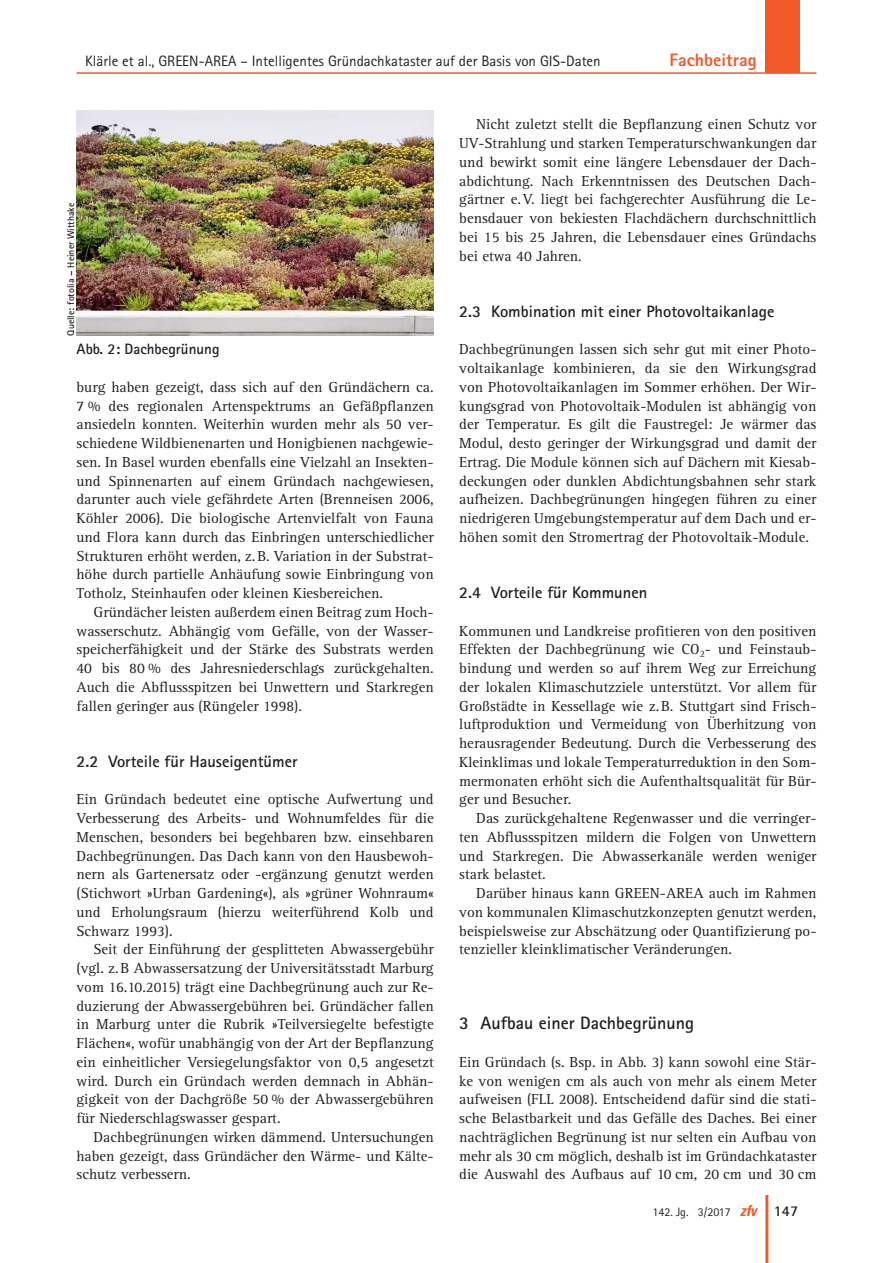
<style>
.page{position:relative;width:893px;height:1263px;background:#fff}
.page>*{position:absolute;margin:0;border:0;box-sizing:border-box;transform-origin:0 0}
._11_titel_1{font:700 18px "Rotis Sans Serif";color:#231f20}
._91_kolumne_rubrik{font:800 18px "Rotis Sans Serif";color:#f15929}
._12_titel_2{font:700 16.5px "Rotis Sans Serif";color:#231f20}
._01_normal{font:15px/18.8px "Rotis Serif";color:#231f20;text-align:justify}
._01_normal_oEZ_AA{font:15px/18.8px "Rotis Serif";color:#231f20;text-align:justify}
._91_kolumne{font:15px "Rotis Sans Serif";color:#231f20}
._05_abb{font:700 15px "Rotis Sans Serif";color:#231f20}
._92_pagina{font:700 15px "Rotis Sans Serif";color:#231f20}
._92_fusszeile{font:12px "Rotis Sans Serif";color:#231f20}
._05_abb_copyright{font:700 9.75px "Rotis Sans Serif";color:#231f20}
.s1{font-family:"Univers";font-weight:700;font-style:italic;font-stretch:condensed;font-size:15px;color:#f15929}
</style>
<div class="page">
<div style="left:765px;top:0;width:34px;height:72px;background:#f15929"></div>
<hr style="left:77px;top:72px;width:739px;height:2px;background:#f15929">
<hr style="left:765px;top:1195px;width:3px;height:68px;background:#f15929">
<img style="left:77px;top:111px;width:357px;height:225px">
<p class="_91_kolumne" style="left:85px;top:52px;width:517px">Klärle et al., GREEN-AREA – Intelligentes Gründachkataster auf der Basis von GIS-Daten</p>
<p class="_91_kolumne_rubrik" style="left:670px;top:48px;width:89px">Fachbeitrag</p>
<p class="_05_abb_copyright" style="left:65px;top:336px;width:134px;rotate:-90deg">Quelle: fotolia – Heiner Witthake</p>
<p class="_05_abb" style="left:77px;top:340px;width:145px">Abb. 2: Dachbegrünung</p>
<p class="_01_normal" style="left:77px;top:378px;width:359px">burg haben gezeigt, dass sich auf den Gründächern ca.<br>7 % des regionalen Artenspektrums an Gefäßpflanzen ansiedeln konnten. Weiterhin wurden mehr als 50 ver&shy;schiedene Wildbienenarten und Honigbienen nachgewie&shy;sen. In Basel wurden ebenfalls eine Vielzahl an Insekten&shy;und Spinnenarten auf einem Gründach nachgewiesen, darunter auch viele gefährdete Arten (Brenneisen 2006, Köhler 2006). Die biologische Artenvielfalt von Fauna und Flora kann durch das Einbringen unterschiedlicher Strukturen erhöht werden, z.B. Variation in der Substrat&shy;höhe durch partielle Anhäufung sowie Einbringung von Totholz, Steinhaufen oder kleinen Kiesbereichen.</p>
<p class="_01_normal" style="left:77px;top:603px;width:359px;text-indent:17px">Gründächer leisten außerdem einen Beitrag zum Hoch&shy;wasserschutz. Abhängig vom Gefälle, von der Wasser&shy;speicherfähigkeit und der Stärke des Substrats werden 40 bis 80 % des Jahresniederschlags zurückgehalten.<br>Auch die Abflussspitzen bei Unwettern und Starkregen fallen geringer aus (Rüngeler 1998).</p>
<p class="_12_titel_2" style="left:77px;top:751px;width:223px">2.2 Vorteile für Hauseigentümer</p>
<p class="_01_normal_oEZ_AA" style="left:77px;top:790px;width:359px">Ein Gründach bedeutet eine optische Aufwertung und Verbesserung des Arbeits- und Wohnumfeldes für die Menschen, besonders bei begehbaren bzw. einsehbaren Dachbegrünungen. Das Dach kann von den Hausbewoh&shy;nern als Gartenersatz oder -ergänzung genutzt werden (Stichwort »Urban Gardening«), als »grüner Wohnraum« und Erholungsraum (hierzu weiterführend Kolb und Schwarz 1993).</p>
<p class="_01_normal" style="left:77px;top:940px;width:359px;text-indent:17px">Seit der Einführung der gesplitteten Abwassergebühr (vgl. z.B Abwassersatzung der Universitätsstadt Marburg vom 16.10.2015) trägt eine Dachbegrünung auch zur Re&shy;duzierung der Abwassergebühren bei. Gründächer fallen in Marburg unter die Rubrik »Teilversiegelte befestigte Flächen«, wofür unabhängig von der Art der Bepflanzung ein einheitlicher Versiegelungsfaktor von 0,5 angesetzt wird. Durch ein Gründach werden demnach in Abhän&shy;gigkeit von der Dachgröße 50 % der Abwassergebühren für Niederschlagswasser gespart.</p>
<p class="_01_normal" style="left:77px;top:1128px;width:359px;text-indent:17px">Dachbegrünungen wirken dämmend. Untersuchungen haben gezeigt, dass Gründächer den Wärme- und Kälte&shy;schutz verbessern.</p>
<p class="_01_normal" style="left:459px;top:115px;width:359px;text-indent:17px">Nicht zuletzt stellt die Bepflanzung einen Schutz vor UV‑Strahlung und starken Temperaturschwankungen dar und bewirkt somit eine längere Lebensdauer der Dach&shy;abdichtung. Nach Erkenntnissen des Deutschen Dach&shy;gärtner e.V. liegt bei fachgerechter Ausführung die Le&shy;bensdauer von bekiesten Flachdächern durchschnittlich bei 15 bis 25 Jahren, die Lebensdauer eines Gründachs bei etwa 40 Jahren.</p>
<p class="_12_titel_2" style="left:459px;top:301px;width:317px">2.3 Kombination mit einer Photovoltaikanlage</p>
<p class="_01_normal_oEZ_AA" style="left:459px;top:340px;width:359px">Dachbegrünungen lassen sich sehr gut mit einer Photo&shy;voltaikanlage kombinieren, da sie den Wirkungsgrad von Photovoltaikanlagen im Sommer erhöhen. Der Wir&shy;kungsgrad von Photovoltaik-Modulen ist abhängig von der Temperatur. Es gilt die Faustregel: Je wärmer das Modul, desto geringer der Wirkungsgrad und damit der Ertrag. Die Module können sich auf Dächern mit Kiesab&shy;deckungen oder dunklen Abdichtungsbahnen sehr stark aufheizen. Dachbegrünungen hingegen führen zu einer niedrigeren Umgebungstemperatur auf dem Dach und er&shy;höhen somit den Stromertrag der Photovoltaik-Module.</p>
<p class="_12_titel_2" style="left:459px;top:582px;width:190px">2.4 Vorteile für Kommunen</p>
<p class="_01_normal_oEZ_AA" style="left:459px;top:622px;width:359px">Kommunen und Landkreise profitieren von den positiven Effekten der Dachbegrünung wie CO<sub>2</sub>- und Feinstaub&shy;bindung und werden so auf ihrem Weg zur Erreichung der lokalen Klimaschutzziele unterstützt. Vor allem für Großstädte in Kessellage wie z.B. Stuttgart sind Frisch&shy;luftproduktion und Vermeidung von Überhitzung von herausragender Bedeutung. Durch die Verbesserung des Kleinklimas und lokale Temperaturreduktion in den Som&shy;mermonaten erhöht sich die Aufenthaltsqualität für Bür&shy;ger und Besucher.</p>
<p class="_01_normal" style="left:459px;top:809px;width:359px;text-indent:17px">Das zurückgehaltene Regenwasser und die verringer&shy;ten Abflussspitzen mildern die Folgen von Unwettern und Starkregen. Die Abwasserkanäle werden weniger stark belastet.</p>
<p class="_01_normal" style="left:459px;top:884px;width:359px;text-indent:17px">Darüber hinaus kann GREEN-AREA auch im Rahmen von kommunalen Klimaschutzkonzepten genutzt werden, beispielsweise zur Abschätzung oder Quantifizierung po&shy;tenzieller kleinklimatischer Veränderungen.</p>
<p class="_11_titel_1" style="left:459px;top:1012px;width:236px">3 Aufbau einer Dachbegrünung</p>
<p class="_01_normal_oEZ_AA" style="left:459px;top:1053px;width:359px">Ein Gründach (s. Bsp. in Abb. 3) kann sowohl eine Stär&shy;ke von wenigen cm als auch von mehr als einem Meter aufweisen (FLL 2008). Entscheidend dafür sind die stati&shy;sche Belastbarkeit und das Gefälle des Daches. Bei einer nachträglichen Begrünung ist nur selten ein Aufbau von mehr als 30 cm möglich, deshalb ist im Gründachkataster die Auswahl des Aufbaus auf 10 cm, 20 cm und 30 cm</p>
<p class="_92_fusszeile" style="left:652px;top:1205px;width:106px">142. Jg. 3/2017 <span class="s1">zfv</span></p>
<p class="_92_pagina" style="left:774px;top:1201px;width:26px">147</p>
</div>
